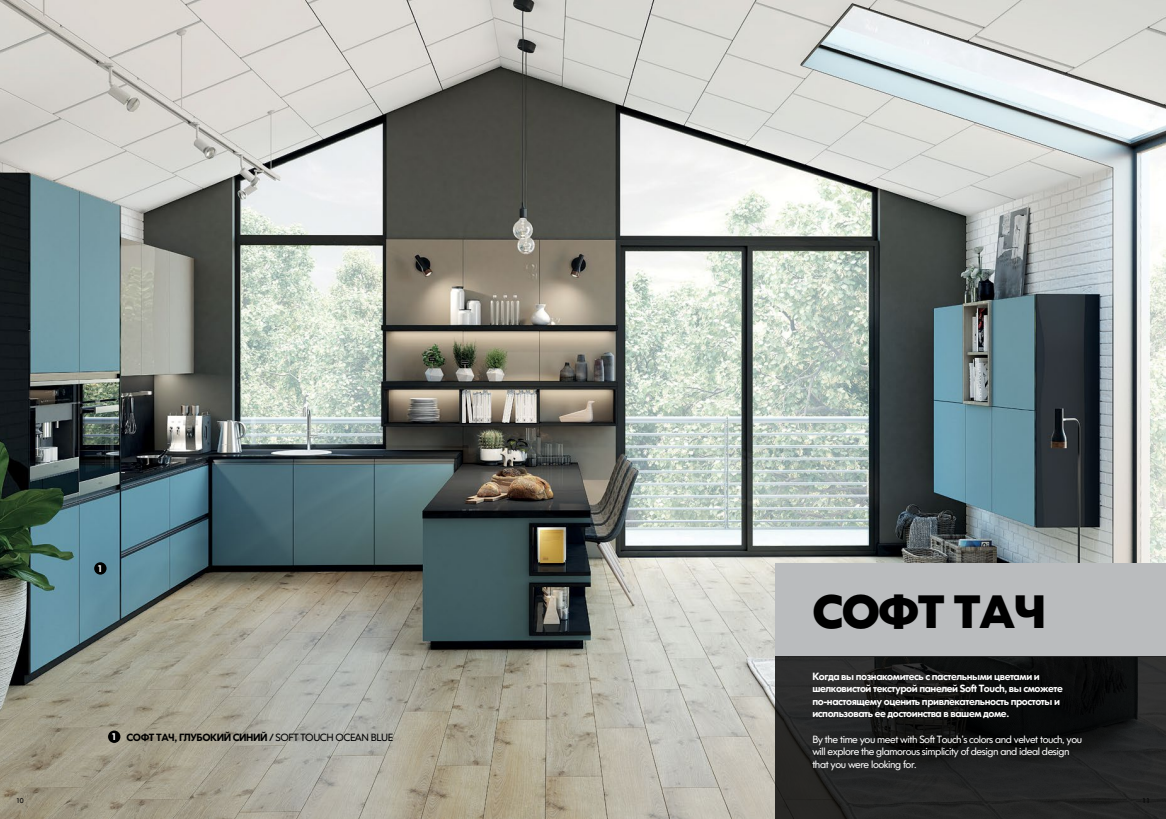
<style>
.page{position:relative;width:1166px;height:819px;background:#fff}
.page>*{position:absolute;margin:0;border:0;box-sizing:border-box;transform-origin:0 0}
.t1{font:700 46.81px "IKEA Sans TUC";letter-spacing:-.04em;color:#000}
.t2{font:800 10.5px/12.6px "IKEA Sans TUC";letter-spacing:-.04em;color:#fff}
.t3{font:10.5px/12.6px "IKEA Sans TUC";letter-spacing:-.04em;color:#fff}
.t4{font:800 10.5px "IKEA Sans TUC";letter-spacing:-.04em;color:#000}
.t5{font:800 9.71px "IKEA Sans TUC";color:#fff}
.t6{font:7px "IKEA Sans TUC";color:#000}
.s1{font-weight:400}
</style>
<div class="page">
<img style="left:0;top:0;width:1166px;height:819px">
<div style="left:775px;top:563px;width:391px;height:93px;background:#babcbe"></div>
<div style="left:94px;top:562px;width:13px;height:12px;background:#000;border-radius:50%"></div>
<div style="left:108px;top:730px;width:12px;height:12px;background:#000;border-radius:50%"></div>
<svg style="left:775px;top:656px;width:391px;height:163px;background:#1c1d1c"></svg>
<p class="t5" style="left:97px;top:561px;width:7px">1</p>
<p class="t5" style="left:111px;top:729px;width:7px">1</p>
<p class="t4" style="left:127px;top:729px;width:268px">СОФТ ТАЧ, ГЛУБОКИЙ СИНИЙ / <span class="s1">SOFT TOUCH OCEAN BLUE</span></p>
<h1 class="t1" style="left:812px;top:574px;width:236px">СОФТ ТАЧ</h1>
<p class="t2" style="left:812px;top:669px;width:252px">Когда вы познакомитесь с пастельными цветами и шелковистой текстурой панелей Soft Touch, вы сможете по-настоящему оценить привлекательность простоты и использовать ее достоинства в вашем доме.</p>
<p class="t3" style="left:812px;top:732px;width:271px">By the time you meet with Soft Touch’s colors and velvet touch, you will explore the glamorous simplicity of design and ideal design that you were looking for.</p>
<p class="t6" style="left:16px;top:794px;width:9px">10</p>
<p class="t6" style="left:1142px;top:794px;width:9px">11</p>
</div>
